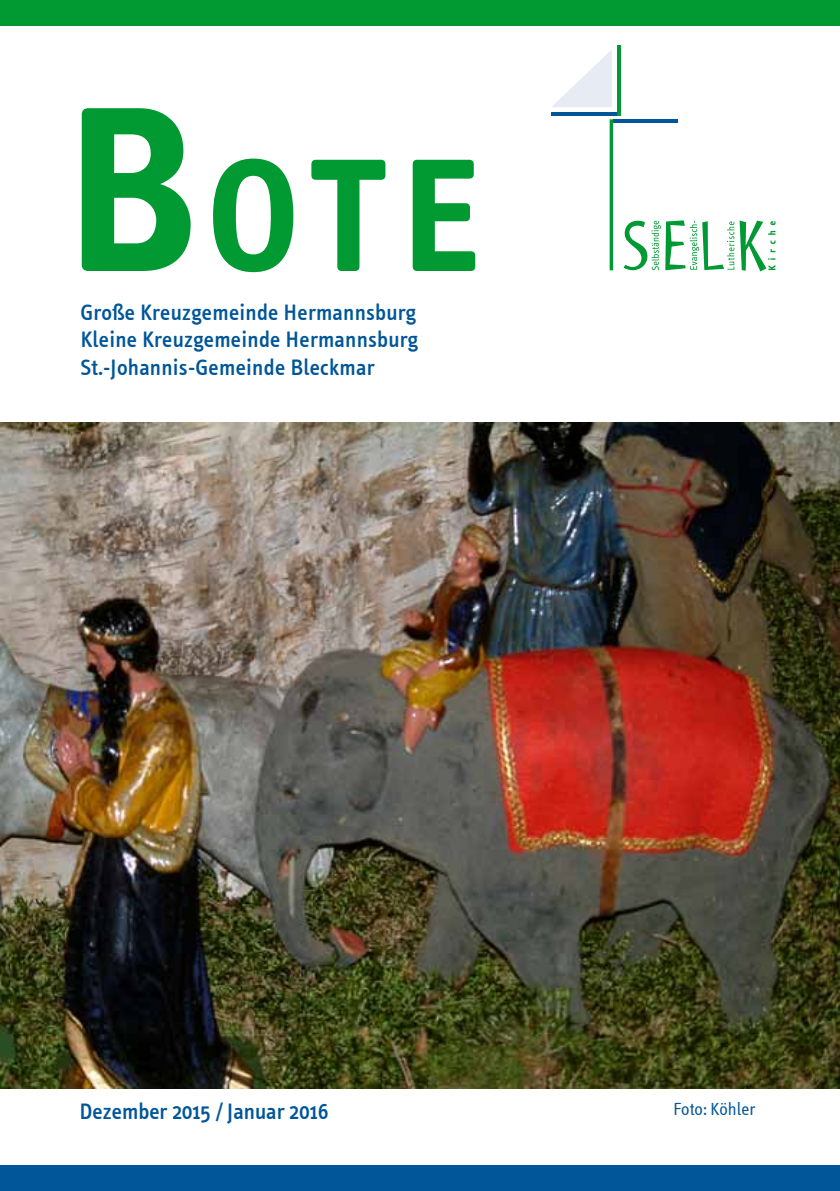
<style>
.page{position:relative;width:840px;height:1191px;background:#fff}
.page>*{position:absolute;margin:0;border:0;box-sizing:border-box;transform-origin:0 0}
.t1{font:700 164px "Info Text";color:#009932}
.t2{font:500 23px/27.6px "Info Text";letter-spacing:.01em;color:#005698;text-align:justify}
.t3{font:18px "Info Text Normal";color:#005698}
.s1{font-size:240px}
</style>
<div class="page">
<div style="left:0;top:0;width:839px;height:26px;background:#009932"></div>
<svg style="left:623px;top:220px;width:152px;height:51px"></svg>
<svg style="left:552px;top:51px;width:59px;height:56px"></svg>
<hr style="left:551px;top:112px;width:66px;height:4px;background:#005698">
<hr style="left:612px;top:119px;width:65px;height:4px;background:#005698">
<hr style="left:609px;top:119px;width:3px;height:151px;background:#093">
<hr style="left:617px;top:45px;width:3px;height:71px;background:#093">
<div style="left:0;top:1165px;width:839px;height:26px;background:#005698"></div>
<img style="left:0;top:423px;width:839px;height:665px">
<h1 class="t1" style="left:66px;top:123px;width:416px"><span class="s1">B</span>OTE</h1>
<p class="t2" style="left:80px;top:298px;width:339px">Große Kreuzgemeinde Hermannsburg Kleine Kreuzgemeinde Hermannsburg St.-Johannis-Gemeinde Bleckmar</p>
<p class="t2" style="left:80px;top:1097px;width:250px">Dezember 2015 / Januar 2016</p>
<p class="t3" style="left:673px;top:1099px;width:83px">Foto: Köhler</p>
</div>
